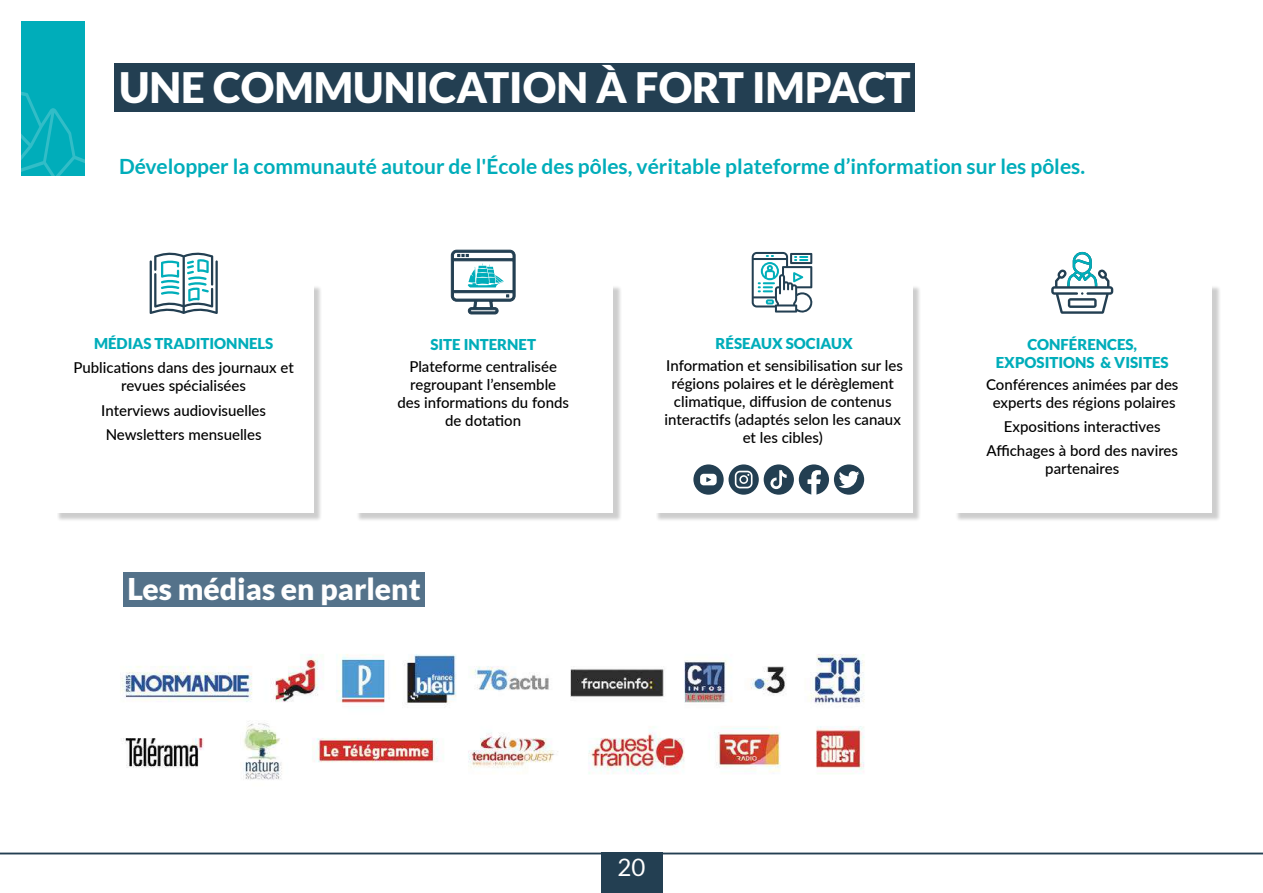
<style>
.page{position:relative;width:1263px;height:893px;background:#fff}
.page>*{position:absolute;margin:0;border:0;box-sizing:border-box;transform-origin:0 0}
.t1{font:900 42px "Lato";color:#fff}
.t2{font:900 30px "Lato";color:#fff}
.t3{font:24px "Lato";color:#fff}
.t4{font:700 21px "Lato";color:#00adba}
.t5{font:500 15px/18px "Lato";color:#000;text-align:center}
.t6{font:900 15px/18px "Lato";color:#00adba;text-align:center}
</style>
<div class="page">
<div style="left:601px;top:853px;width:61px;height:40px;background:#233f52"></div>
<hr style="left:0;top:853px;width:1263px;height:1px;background:#233f52">
<div style="left:115px;top:63px;width:800px;height:48px;background:#233f52"></div>
<div style="left:21px;top:21px;width:64px;height:155px;background:#00adba"></div>
<svg style="left:21px;top:91px;width:64px;height:85px"></svg>
<div style="left:57px;top:286px;width:265px;height:236px;background:#000;opacity:.2"></div>
<div style="left:54px;top:283px;width:259px;height:229px;background:#fff"></div>
<svg style="left:150px;top:252px;width:68px;height:62px"></svg>
<div style="left:356px;top:286px;width:266px;height:236px;background:#000;opacity:.2"></div>
<div style="left:353px;top:283px;width:260px;height:229px;background:#fff"></div>
<svg style="left:451px;top:250px;width:64px;height:64px"></svg>
<div style="left:955px;top:286px;width:266px;height:236px;background:#000;opacity:.2"></div>
<div style="left:952px;top:283px;width:260px;height:229px;background:#fff"></div>
<svg style="left:1051px;top:252px;width:62px;height:62px"></svg>
<div style="left:656px;top:286px;width:265px;height:236px;background:#000;opacity:.2"></div>
<div style="left:653px;top:283px;width:259px;height:229px;background:#fff"></div>
<svg style="left:752px;top:252px;width:61px;height:61px"></svg>
<svg style="left:728px;top:464px;width:31px;height:31px"></svg>
<svg style="left:735px;top:471px;width:17px;height:17px"></svg>
<svg style="left:799px;top:464px;width:30px;height:31px"></svg>
<div style="left:764px;top:464px;width:30px;height:31px;background:#233f52;border-radius:50%"></div>
<svg style="left:770px;top:470px;width:17px;height:19px"></svg>
<div style="left:693px;top:464px;width:31px;height:31px;background:#233f52;border-radius:50%"></div>
<svg style="left:700px;top:474px;width:17px;height:11px"></svg>
<div style="left:834px;top:464px;width:30px;height:31px;background:#233f52;border-radius:50%"></div>
<svg style="left:839px;top:471px;width:20px;height:17px"></svg>
<div style="left:123px;top:572px;width:302px;height:34px;background:#54728a"></div>
<img style="left:120px;top:654px;width:745px;height:126px">
<h1 class="t1" style="left:119px;top:63px;width:793px">UNE COMMUNICATION À FORT IMPACT</h1>
<h3 class="t4" style="left:119px;top:154px;width:967px">Développer la communauté autour de l'École des pôles, véritable plateforme d’information sur les pôles.</h3>
<p class="t6" style="left:94px;top:334px;width:181px">MÉDIAS TRADITIONNELS</p>
<p class="t5" style="left:73px;top:358px;width:222px">Publications dans des journaux et revues spécialisées</p>
<p class="t5" style="left:101px;top:397px;width:166px;line-height:24.3px;text-align:left">Interviews audiovisuelles<br>Newsletters mensuelles</p>
<p class="t6" style="left:430px;top:335px;width:107px">SITE INTERNET</p>
<p class="t5" style="left:397px;top:357px;width:173px">Plateforme centralisée regroupant l’ensemble des informations du fonds de dotation</p>
<h2 class="t2" style="left:127px;top:572px;width:295px">Les médias en parlent</h2>
<p class="t6" style="left:715px;top:334px;width:139px">RÉSEAUX SOCIAUX</p>
<p class="t5" style="left:664px;top:356px;width:240px">Information et sensibilisation sur les régions polaires et le dérèglement climatique, diffusion de contenus interactifs (adaptés selon les canaux et les cibles)</p>
<p class="t6" style="left:996px;top:335px;width:174px">CONFÉRENCES,<br>EXPOSITIONS &amp; VISITES</p>
<p class="t5" style="left:986px;top:375px;width:194px">Conférences animées par des experts des régions polaires</p>
<p class="t5" style="left:986px;top:414px;width:193px;line-height:24.3px">Expositions interactives<br>Affichages à bord des navires</p>
<p class="t5" style="left:1045px;top:459px;width:75px">partenaires</p>
<h3 class="t3" style="left:617px;top:854px;width:29px">20</h3>
</div>
